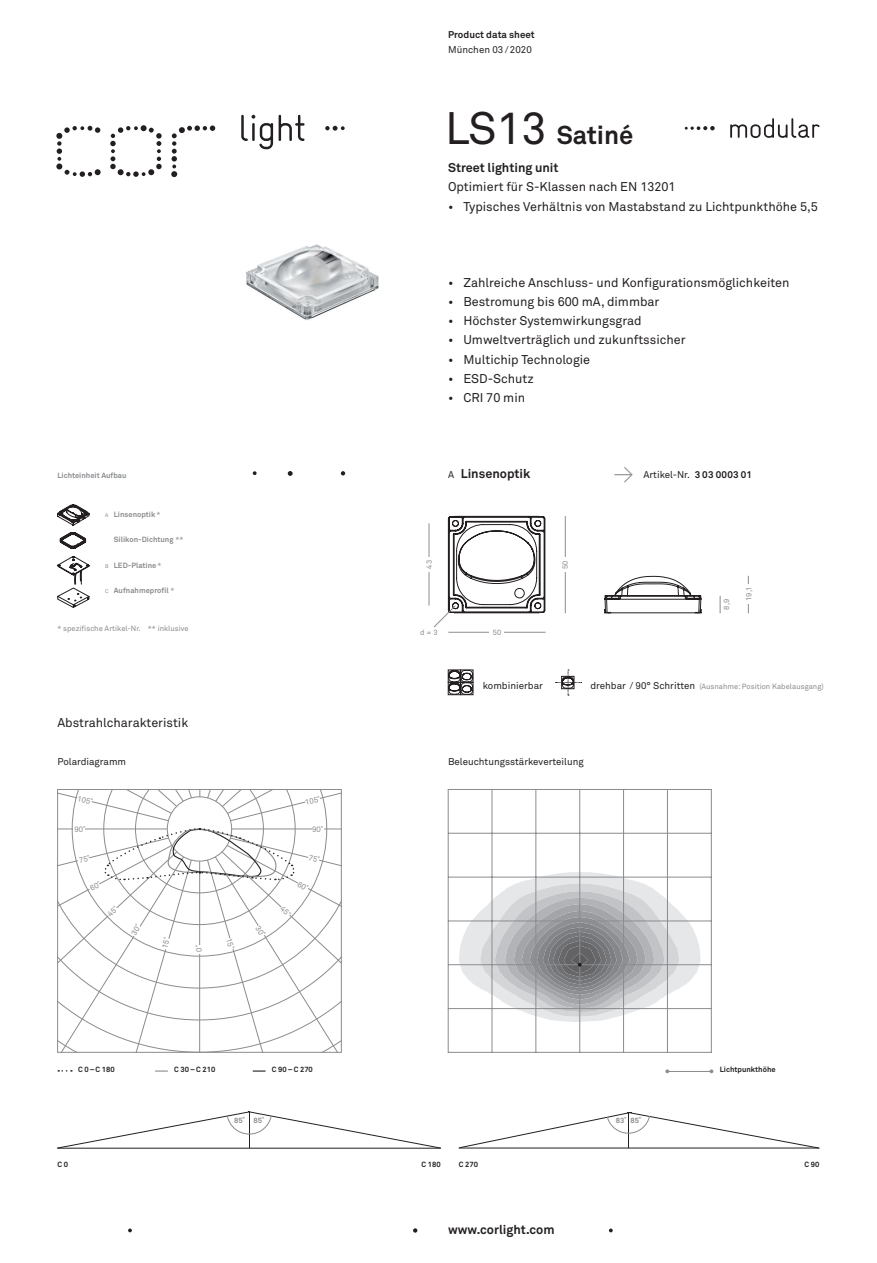
<style>
.page{position:relative;width:877px;height:1263px;background:#fff}
.page>*{position:absolute;margin:0;border:0;box-sizing:border-box;transform-origin:0 0}
.t1{font:700 25.5px "Akkurat";letter-spacing:-.005em;color:#231f20}
.t2{font:300 24px "Akkurat";color:#8a8c8f}
.t3{font:12.6px "Akkurat";color:#231f20}
.t4{font:700 12.6px "Akkurat";color:#231f20}
.t5{font:9.75px "Akkurat";color:#231f20}
.t6{font:700 9.75px "Akkurat";letter-spacing:.005em;color:#231f20}
.t7{font:7.8px "Akkurat";color:#8a8c8f}
.t8{font:7.5px "Akkurat";letter-spacing:.005em;color:#8a8c8f}
.t9{font:700 7.5px "Akkurat";letter-spacing:.005em;color:#8a8c8f}
.t10{font:700 7.5px "Akkurat";letter-spacing:.005em;color:#231f20}
.s1{font-weight:400;font-size:45px}
.s2{font-weight:400;font-size:5.25px}
.s3{font-weight:400}
.s4{font-weight:400;font-size:9.75px}
.s5{font-weight:700}
.s6{font-size:9.75px;color:#231f20}
</style>
<div class="page">
<svg style="left:155px;top:1070px;width:13px;height:1px"></svg>
<svg style="left:253px;top:1070px;width:12px;height:1px"></svg>
<svg style="left:448px;top:670px;width:25px;height:25px"></svg>
<svg style="left:555px;top:670px;width:26px;height:26px"></svg>
<svg style="left:128px;top:1228px;width:4px;height:4px"></svg>
<svg style="left:413px;top:1228px;width:4px;height:5px"></svg>
<svg style="left:253px;top:471px;width:3px;height:4px"></svg>
<svg style="left:341px;top:471px;width:4px;height:4px"></svg>
<svg style="left:288px;top:471px;width:4px;height:5px"></svg>
<svg style="left:56px;top:126px;width:45px;height:51px"></svg>
<svg style="left:110px;top:125px;width:52px;height:52px"></svg>
<svg style="left:171px;top:125px;width:44px;height:52px"></svg>
<svg style="left:325px;top:126px;width:19px;height:5px"></svg>
<svg style="left:241px;top:115px;width:63px;height:34px"></svg>
<hr style="left:667px;top:1071px;width:44px;height:1px;background:#8a8c8f">
<svg style="left:665px;top:1069px;width:4px;height:4px"></svg>
<svg style="left:709px;top:1069px;width:4px;height:4px"></svg>
<svg style="left:684px;top:126px;width:30px;height:4px"></svg>
<svg style="left:730px;top:118px;width:89px;height:20px"></svg>
<hr style="left:711px;top:789px;width:1px;height:263px;background:#8a8c8f">
<hr style="left:667px;top:789px;width:1px;height:263px;background:#8a8c8f">
<hr style="left:623px;top:789px;width:1px;height:263px;background:#8a8c8f">
<hr style="left:448px;top:789px;width:263px;height:1px;background:#8a8c8f">
<hr style="left:448px;top:789px;width:1px;height:263px;background:#8a8c8f">
<hr style="left:491px;top:789px;width:1px;height:263px;background:#8a8c8f">
<hr style="left:535px;top:789px;width:1px;height:263px;background:#8a8c8f">
<hr style="left:579px;top:789px;width:1px;height:263px;background:#8a8c8f">
<hr style="left:448px;top:964px;width:263px;height:1px;background:#8a8c8f">
<hr style="left:448px;top:921px;width:263px;height:1px;background:#8a8c8f">
<hr style="left:448px;top:833px;width:263px;height:1px;background:#8a8c8f">
<hr style="left:448px;top:877px;width:263px;height:1px;background:#8a8c8f">
<hr style="left:448px;top:1052px;width:263px;height:1px;background:#8a8c8f">
<hr style="left:448px;top:1008px;width:263px;height:1px;background:#8a8c8f">
<svg style="left:458px;top:872px;width:242px;height:150px"></svg>
<hr style="left:58px;top:1148px;width:382px;height:1px;background:#231f20">
<svg style="left:57px;top:1111px;width:384px;height:37px"></svg>
<hr style="left:459px;top:1148px;width:359px;height:1px;background:#231f20">
<svg style="left:459px;top:1112px;width:360px;height:36px"></svg>
<img style="left:246px;top:244px;width:133px;height:76px">
<svg style="left:433px;top:515px;width:112px;height:112px"></svg>
<hr style="left:565px;top:516px;width:1px;height:97px;background:#8a8c8f">
<hr style="left:428px;top:523px;width:1px;height:83px;background:#8a8c8f">
<hr style="left:448px;top:632px;width:97px;height:1px;background:#8a8c8f">
<div style="left:561px;top:557px;width:7px;height:15px;background:#fff"></div>
<div style="left:425px;top:557px;width:7px;height:15px;background:#fff"></div>
<div style="left:490px;top:629px;width:14px;height:7px;background:#fff"></div>
<svg style="left:604px;top:575px;width:97px;height:39px"></svg>
<hr style="left:748px;top:576px;width:1px;height:37px;background:#8a8c8f">
<div style="left:742px;top:584px;width:12px;height:20px;background:#fff"></div>
<svg style="left:719px;top:596px;width:1px;height:17px"></svg>
<svg style="left:60px;top:532px;width:26px;height:17px"></svg>
<svg style="left:57px;top:504px;width:32px;height:22px"></svg>
<svg style="left:57px;top:556px;width:33px;height:52px"></svg>
<svg style="left:58px;top:789px;width:283px;height:263px"></svg>
<p class="t6" style="left:448px;top:29px;width:88px">Product data sheet</p>
<p class="t5" style="left:448px;top:44px;width:85px">München 03/2020</p>
<h1 class="t1" style="left:445px;top:118px;width:189px"><span class="s1">LS13</span> Satiné</h1>
<p class="t4" style="left:448px;top:160px;width:112px">Street lighting unit</p>
<p class="t3" style="left:448px;top:180px;width:229px">Optimiert für S-Klassen nach EN 13201</p>
<p class="t3" style="left:448px;top:199px;width:371px">• Typisches Verhältnis von Mastabstand zu Lichtpunkthöhe 5,5</p>
<p class="t9" style="left:57px;top:471px;width:71px">Lichteinheit Aufbau</p>
<p class="t9" style="left:105px;top:509px;width:57px"><span class="s2">A</span> Linsenoptik<span class="s3">*</span></p>
<p class="t9" style="left:114px;top:535px;width:71px">Silikon-Dichtung <span class="s3">**</span></p>
<p class="t9" style="left:105px;top:560px;width:58px"><span class="s2">B</span> LED-Platine<span class="s3">*</span></p>
<p class="t9" style="left:105px;top:586px;width:71px"><span class="s2">C</span> Aufnahmeprofil <span class="s3">*</span></p>
<p class="t8" style="left:57px;top:624px;width:133px">* spezifische Artikel-Nr. ** inklusive</p>
<p class="t3" style="left:57px;top:715px;width:132px">Abstrahlcharakteristik</p>
<p class="t5" style="left:57px;top:756px;width:70px">Polardiagramm</p>
<p class="t7" style="left:79px;top:793px;width:17px;rotate:14deg">105˚</p>
<p class="t7" style="left:74px;top:825px;width:12px">90˚</p>
<p class="t7" style="left:194px;top:952px;width:8px;rotate:-90deg">0˚</p>
<p class="t7" style="left:304px;top:798px;width:17px;rotate:-14deg">105˚</p>
<p class="t7" style="left:312px;top:825px;width:12px">90˚</p>
<p class="t3" style="left:448px;top:275px;width:343px">• Zahlreiche Anschluss- und Konfigurationsmöglichkeiten</p>
<p class="t3" style="left:448px;top:294px;width:213px">• Bestromung bis 600 mA, dimmbar</p>
<p class="t3" style="left:448px;top:314px;width:195px">• Höchster Systemwirkungsgrad</p>
<p class="t3" style="left:448px;top:333px;width:239px">• Umweltverträglich und zukunftssicher</p>
<p class="t3" style="left:448px;top:352px;width:144px">• Multichip Technologie</p>
<p class="t3" style="left:448px;top:371px;width:87px">• ESD-Schutz</p>
<p class="t3" style="left:448px;top:390px;width:79px">• CRI 70 min</p>
<p class="t4" style="left:448px;top:466px;width:84px"><span class="s4">A</span> Linsenoptik</p>
<p class="t8" style="left:424px;top:569px;width:10px;rotate:-90deg">43</p>
<p class="t8" style="left:560px;top:569px;width:10px;rotate:-90deg">50</p>
<p class="t8" style="left:420px;top:628px;width:19px">d = 3</p>
<p class="t8" style="left:492px;top:628px;width:10px">50</p>
<h2 class="t2" style="left:613px;top:459px;width:22px">≥</h2>
<p class="t5" style="left:643px;top:469px;width:110px">Artikel-Nr. <span class="s5">3 03 0003 01</span></p>
<p class="t8" style="left:722px;top:610px;width:12px;rotate:-90deg">8,9</p>
<p class="t8" style="left:744px;top:601px;width:15px;rotate:-90deg">19,1</p>
<p class="t5" style="left:482px;top:680px;width:62px">kombinierbar</p>
<p class="t8" style="left:590px;top:682px;width:235px"><span class="s6">drehbar / 90° Schritten</span> (Ausnahme: Position Kabelausgang)</p>
<p class="t5" style="left:448px;top:756px;width:137px">Beleuchtungsstärkeverteilung</p>
<p class="t10" style="left:78px;top:1064px;width:38px">C 0–C 180</p>
<p class="t10" style="left:174px;top:1064px;width:42px">C 30–C 210</p>
<p class="t10" style="left:272px;top:1064px;width:42px">C 90–C 270</p>
<p class="t10" style="left:719px;top:1064px;width:57px">Lichtpunkthöhe</p>
<p class="t9" style="left:234px;top:1115px;width:31px">85˚ 85˚</p>
<p class="t10" style="left:57px;top:1160px;width:12px">C 0</p>
<p class="t10" style="left:421px;top:1160px;width:21px">C 180</p>
<p class="t9" style="left:615px;top:1115px;width:27px">83˚ 85˚</p>
<p class="t10" style="left:458px;top:1160px;width:21px">C 270</p>
<p class="t10" style="left:804px;top:1160px;width:16px">C 90</p>
<p class="t4" style="left:448px;top:1222px;width:108px">www.corlight.com</p>
</div>
